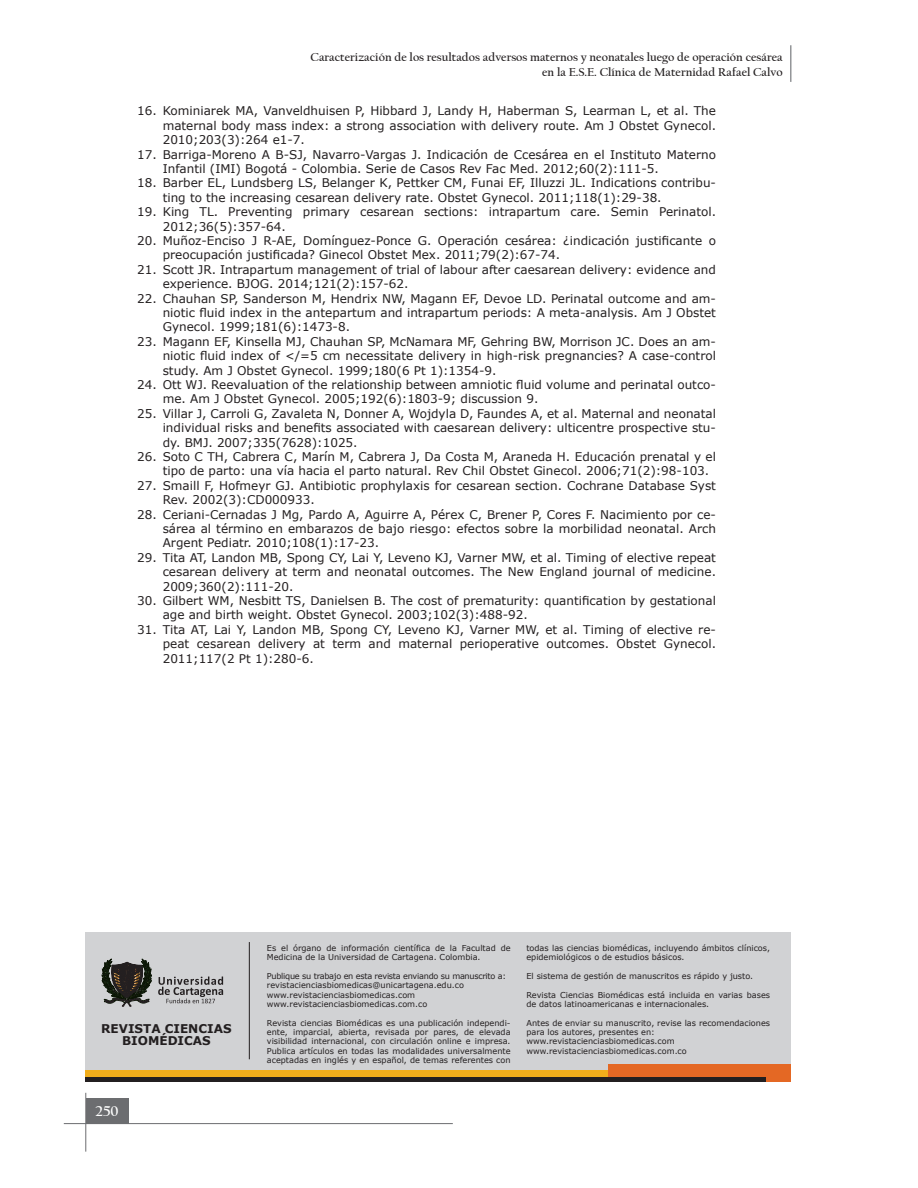
<style>
.page{position:relative;width:918px;height:1188px;background:#fff}
.page>*{position:absolute;margin:0;border:0;box-sizing:border-box;transform-origin:0 0}
.t1{font:700 15px "Californian FB";color:#fff}
.t2{font:12px/14.4px "Verdana";color:#231f20}
.t3{font:700 12px/14.4px "Californian FB";color:#231f20;text-align:right}
.t4{font:700 12px "Verdana";color:#231f20}
.t5{font:8.1px/9.3px "Verdana";color:#231f20}
</style>
<div class="page">
<hr style="left:790px;top:45px;width:2px;height:37px;background:#939598">
<hr style="left:64px;top:1123px;width:389px;height:1px;background:#6c6d70">
<div style="left:86px;top:1098px;width:43px;height:26px;background:#6c6d70"></div>
<hr style="left:85px;top:1093px;width:1px;height:59px;background:#6c6d70">
<div style="left:85px;top:932px;width:706px;height:150px;background:#d1d2d4"></div>
<svg style="left:158px;top:977px;width:65px;height:26px"></svg>
<svg style="left:101px;top:959px;width:51px;height:48px"></svg>
<div style="left:85px;top:1070px;width:524px;height:12px;background:#f1ad1b"></div>
<div style="left:609px;top:1065px;width:182px;height:17px;background:#e46824"></div>
<hr style="left:85px;top:1078px;width:681px;height:4px;background:#231f20">
<hr style="left:249px;top:942px;width:1px;height:117px;background:#231f20">
<p class="t3" style="left:311px;top:50px;width:474px">Caracterización de los resultados adversos maternos y neonatales luego de operación cesárea en la E.S.E. Clínica de Maternidad Rafael Calvo</p>
<p class="t2" style="left:163px;top:104px;width:555px;text-align:justify;text-indent:-26px">16. Kominiarek MA, Vanveldhuisen P, Hibbard J, Landy H, Haberman S, Learman L, et al. The maternal body mass index: a strong association with delivery route. Am J Obstet Gynecol.<br>2010;203(3):264 e1-7.</p>
<p class="t2" style="left:163px;top:147px;width:555px;text-indent:-26px">17. Barriga-Moreno A B-SJ, Navarro-Vargas J. Indicación de Ccesárea en el Instituto Materno<br>Infantil (IMI) Bogotá - Colombia. Serie de Casos Rev Fac Med. 2012;60(2):111-5.</p>
<p class="t2" style="left:163px;top:176px;width:555px;text-indent:-26px">18. Barber EL, Lundsberg LS, Belanger K, Pettker CM, Funai EF, Illuzzi JL. Indications contribu&shy;ting to the increasing cesarean delivery rate. Obstet Gynecol. 2011;118(1):29-38.</p>
<p class="t2" style="left:163px;top:205px;width:555px;text-indent:-26px">19. King TL. Preventing primary cesarean sections: intrapartum care. Semin Perinatol.<br>2012;36(5):357-64.</p>
<p class="t2" style="left:163px;top:233px;width:555px;text-indent:-26px">20. Muñoz-Enciso J R-AE, Domínguez-Ponce G. Operación cesárea: ¿indicación justificante o preocupación justificada? Ginecol Obstet Mex. 2011;79(2):67-74.</p>
<p class="t2" style="left:163px;top:262px;width:555px;text-indent:-26px">21. Scott JR. Intrapartum management of trial of labour after caesarean delivery: evidence and experience. BJOG. 2014;121(2):157-62.</p>
<p class="t2" style="left:163px;top:291px;width:555px;text-align:justify;text-indent:-26px">22. Chauhan SP, Sanderson M, Hendrix NW, Magann EF, Devoe LD. Perinatal outcome and am&shy;niotic fluid index in the antepartum and intrapartum periods: A meta-analysis. Am J Obstet Gynecol. 1999;181(6):1473-8.</p>
<p class="t2" style="left:163px;top:334px;width:555px;text-align:justify;text-indent:-26px">23. Magann EF, Kinsella MJ, Chauhan SP, McNamara MF, Gehring BW, Morrison JC. Does an am&shy;niotic fluid index of &lt;/=5 cm necessitate delivery in high-risk pregnancies? A case-control study. Am J Obstet Gynecol. 1999;180(6 Pt 1):1354-9.</p>
<p class="t2" style="left:163px;top:377px;width:555px;text-indent:-26px">24. Ott WJ. Reevaluation of the relationship between amniotic fluid volume and perinatal outco&shy;me. Am J Obstet Gynecol. 2005;192(6):1803-9; discussion 9.</p>
<p class="t2" style="left:163px;top:406px;width:555px;text-align:justify;text-indent:-26px">25. Villar J, Carroli G, Zavaleta N, Donner A, Wojdyla D, Faundes A, et al. Maternal and neonatal individual risks and benefits associated with caesarean delivery: ulticentre prospective stu&shy;dy. BMJ. 2007;335(7628):1025.</p>
<p class="t2" style="left:163px;top:449px;width:555px;text-indent:-26px">26. Soto C TH, Cabrera C, Marín M, Cabrera J, Da Costa M, Araneda H. Educación prenatal y el tipo de parto: una vía hacia el parto natural. Rev Chil Obstet Ginecol. 2006;71(2):98-103.</p>
<p class="t2" style="left:163px;top:478px;width:555px;text-indent:-26px">27. Smaill F, Hofmeyr GJ. Antibiotic prophylaxis for cesarean section. Cochrane Database Syst<br>Rev. 2002(3):CD000933.</p>
<p class="t2" style="left:163px;top:507px;width:555px;text-align:justify;text-indent:-26px">28. Ceriani-Cernadas J Mg, Pardo A, Aguirre A, Pérex C, Brener P, Cores F. Nacimiento por ce&shy;sárea al término en embarazos de bajo riesgo: efectos sobre la morbilidad neonatal. Arch Argent Pediatr. 2010;108(1):17-23.</p>
<p class="t2" style="left:163px;top:550px;width:555px;text-align:justify;text-indent:-26px">29. Tita AT, Landon MB, Spong CY, Lai Y, Leveno KJ, Varner MW, et al. Timing of elective repeat cesarean delivery at term and neonatal outcomes. The New England journal of medicine.<br>2009;360(2):111-20.</p>
<p class="t2" style="left:163px;top:593px;width:555px;text-indent:-26px">30. Gilbert WM, Nesbitt TS, Danielsen B. The cost of prematurity: quantification by gestational age and birth weight. Obstet Gynecol. 2003;102(3):488-92.</p>
<p class="t2" style="left:163px;top:622px;width:555px;text-align:justify;text-indent:-26px">31. Tita AT, Lai Y, Landon MB, Spong CY, Leveno KJ, Varner MW, et al. Timing of elective re&shy;peat cesarean delivery at term and maternal perioperative outcomes. Obstet Gynecol.<br>2011;117(2 Pt 1):280-6.</p>
<p class="t4" style="left:101px;top:1020px;width:132px">REVISTA CIENCIAS</p>
<p class="t4" style="left:122px;top:1032px;width:90px">BIOMÉDICAS</p>
<p class="t1" style="left:95px;top:1102px;width:25px">250</p>
<p class="t5" style="left:267px;top:943px;width:245px">Es el órgano de información científica de la Facultad de<br>Medicina de la Universidad de Cartagena. Colombia.</p>
<p class="t5" style="left:267px;top:971px;width:241px">Publique su trabajo en esta revista enviando su manuscrito a: revistacienciasbiomedicas@unicartagena.edu.co www.revistacienciasbiomedicas.com www.revistacienciasbiomedicas.com.co</p>
<p class="t5" style="left:267px;top:1018px;width:245px;text-align:justify">Revista ciencias Biomédicas es una publicación independi&shy;ente, imparcial, abierta, revisada por pares, de elevada visibilidad internacional, con circulación online e impresa.<br>Publica artículos en todas las modalidades universalmente aceptadas en inglés y en español, de temas referentes con</p>
<p class="t5" style="left:526px;top:943px;width:245px">todas las ciencias biomédicas, incluyendo ámbitos clínicos, epidemiológicos o de estudios básicos.</p>
<p class="t5" style="left:526px;top:971px;width:228px">El sistema de gestión de manuscritos es rápido y justo.</p>
<p class="t5" style="left:526px;top:990px;width:245px">Revista Ciencias Biomédicas está incluida en varias bases de datos latinoamericanas e internacionales.</p>
<p class="t5" style="left:526px;top:1018px;width:245px">Antes de enviar su manuscrito, revise las recomendaciones para los autores, presentes en: www.revistacienciasbiomedicas.com www.revistacienciasbiomedicas.com.co</p>
</div>
